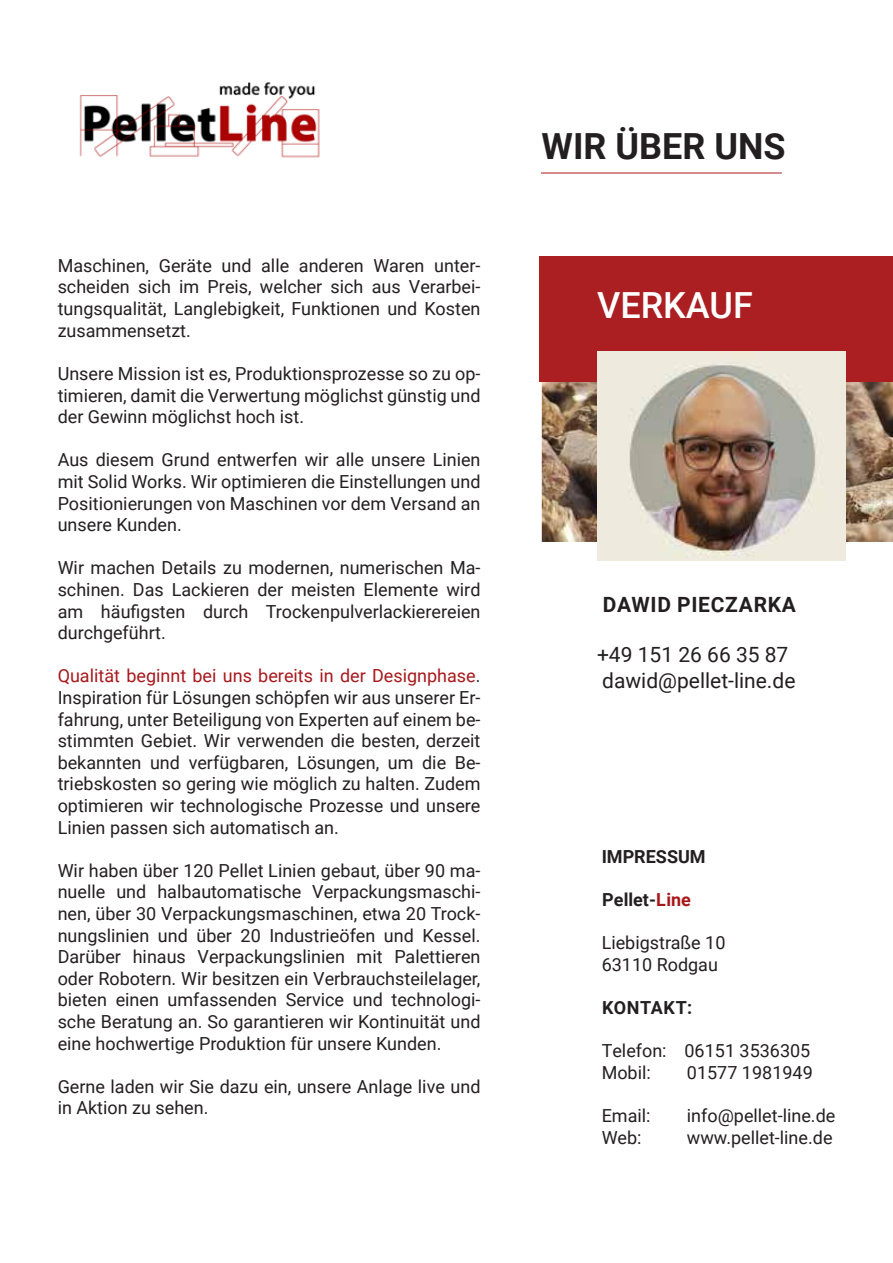
<style>
.page{position:relative;width:893px;height:1263px;background:#fff}
.page>*{position:absolute;margin:0;border:0;box-sizing:border-box;transform-origin:0 0}
.t1{font:700 36px "Roboto";color:#231f20}
.t2{font:500 36px "Roboto";color:#fff}
.t3{font:21px/25.2px "Roboto";color:#231f20}
.t4{font:700 21px "Roboto";letter-spacing:.035em;color:#231f20}
.t5{font:18px/21.6px "Roboto";color:#231f20;text-align:justify}
.t6{font:700 18px "Roboto";color:#231f20}
.t7{font:700 18px "Roboto";letter-spacing:.035em;color:#231f20}
.s1{color:#a7181c}
</style>
<div class="page">
<img style="left:541px;top:382px;width:352px;height:160px">
<div style="left:539px;top:256px;width:354px;height:126px;background:#ab1e21"></div>
<img style="left:79px;top:82px;width:241px;height:76px">
<img style="left:597px;top:352px;width:249px;height:208px">
<hr style="left:541px;top:173px;width:241px;height:1px;background:#a7181c">
<p class="t5" style="left:58px;top:254px;width:424px">Maschinen, Geräte und alle anderen Waren unter&shy;scheiden sich im Preis, welcher sich aus Verarbei&shy;tungsqualität, Langlebigkeit, Funktionen und Kosten zusammensetzt.</p>
<p class="t5" style="left:58px;top:362px;width:424px">Unsere Mission ist es, Produktionsprozesse so zu op&shy;timieren, damit die Verwertung möglichst günstig und der Gewinn möglichst hoch ist.</p>
<p class="t5" style="left:58px;top:448px;width:424px">Aus diesem Grund entwerfen wir alle unsere Linien mit Solid Works. Wir optimieren die Einstellungen und Positionierungen von Maschinen vor dem Versand an unsere Kunden.</p>
<p class="t5" style="left:58px;top:556px;width:424px">Wir machen Details zu modernen, numerischen Ma&shy;schinen. Das Lackieren der meisten Elemente wird am häufigsten durch Trockenpulverlackierereien durchgeführt.</p>
<p class="t5" style="left:58px;top:664px;width:424px"><span class="s1">Qualität beginnt bei uns bereits in der Designphase</span>.<br>Inspiration für Lösungen schöpfen wir aus unserer Er&shy;fahrung, unter Beteiligung von Experten auf einem be&shy;stimmten Gebiet. Wir verwenden die besten, derzeit bekannten und verfügbaren, Lösungen, um die Be&shy;triebskosten so gering wie möglich zu halten. Zudem optimieren wir technologische Prozesse und unsere Linien passen sich automatisch an.</p>
<p class="t5" style="left:58px;top:859px;width:424px">Wir haben über 120 Pellet Linien gebaut, über 90 ma&shy;nuelle und halbautomatische Verpackungsmaschi&shy;nen, über 30 Verpackungsmaschinen, etwa 20 Trock&shy;nungslinien und über 20 Industrieöfen und Kessel.<br>Darüber hinaus Verpackungslinien mit Palettieren oder Robotern. Wir besitzen ein Verbrauchsteilelager, bieten einen umfassenden Service und technologi&shy;sche Beratung an. So garantieren wir Kontinuität und eine hochwertige Produktion für unsere Kunden.</p>
<p class="t5" style="left:58px;top:1075px;width:424px">Gerne laden wir Sie dazu ein, unsere Anlage live und in Aktion zu sehen.</p>
<h1 class="t1" style="left:542px;top:121px;width:246px">WIR ÜBER UNS</h1>
<h1 class="t2" style="left:597px;top:279px;width:157px">VERKAUF</h1>
<p class="t4" style="left:603px;top:590px;width:195px">DAWID PIECZARKA</p>
<p class="t3" style="left:597px;top:642px;width:200px">+49 151 26 66 35 87 dawid@pellet-line.de</p>
<p class="t6" style="left:602px;top:844px;width:106px">IMPRESSUM</p>
<p class="t6" style="left:602px;top:887px;width:90px">Pellet-<span class="s1">Line</span></p>
<p class="t5" style="left:602px;top:931px;width:125px">Liebigstraße 10<br>63110 Rodgau</p>
<p class="t7" style="left:602px;top:995px;width:92px">KONTAKT:</p>
<p class="t5" style="left:602px;top:1039px;width:210px">Telefon: 06151 3536305<br>Mobil:</p>
<p class="t5" style="left:687px;top:1061px;width:127px">01577 1981949</p>
<p class="t5" style="left:602px;top:1104px;width:50px">Email:</p>
<p class="t5" style="left:687px;top:1104px;width:150px">info@pellet-line.de</p>
<p class="t5" style="left:602px;top:1126px;width:41px">Web:</p>
<p class="t5" style="left:687px;top:1126px;width:147px">www.pellet-line.de</p>
</div>
